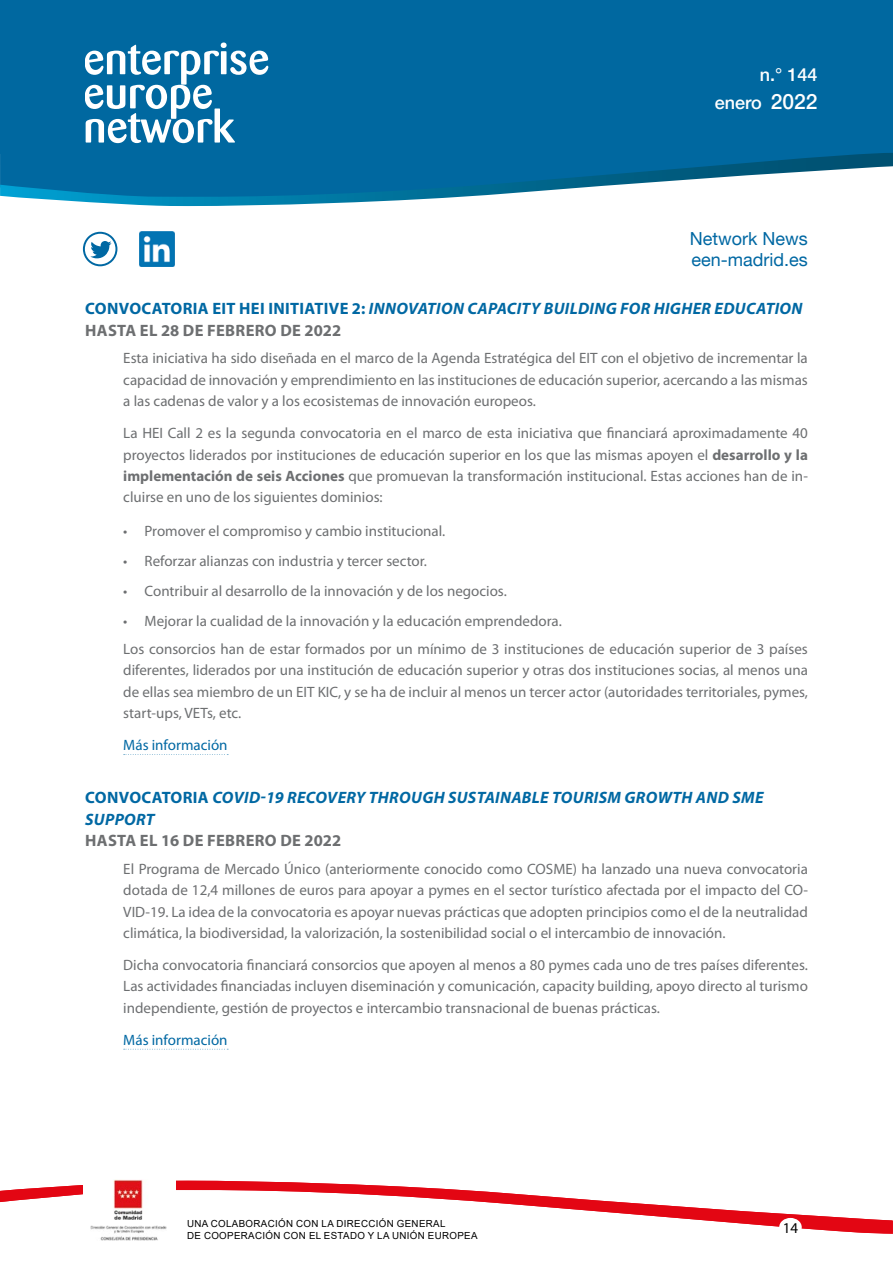
<style>
.page{position:relative;width:893px;height:1263px;background:#fff}
.page>*{position:absolute;margin:0;border:0;box-sizing:border-box;transform-origin:0 0}
.t1{font:18px/21.3px "Helvetica Neue LT";color:#0068a3}
.t2{font:500 18px/28.2px "Helvetica Neue LT";color:#fff;text-align:right}
.LADILLO_02{font:italic 700 16.5px/21.3px "Myriad Pro";letter-spacing:.02em;color:#0068a3}
.LADILLO_GRIS{font:700 16.5px "Myriad Pro";letter-spacing:.02em;color:#6d6f71}
.TEXTO{font:15px/21.3px "Myriad Pro";color:#6d6f71;text-align:justify}
.TEXTO-2{font:15px "Myriad Pro";color:#0068a3}
.t3{font:15px "Myriad Pro";color:#000}
.t4{font:9.75px/11.7px "Arial";letter-spacing:.035em;color:#000}
.s1{font-size:21px}
.s2{font-style:normal}
.s3{font-weight:700}
</style>
<div class="page">
<div style="left:0;top:0;width:893px;height:153px;background:#0068a0"></div>
<svg style="left:0;top:153px;width:893px;height:53px"></svg>
<svg style="left:85px;top:43px;width:183px;height:100px"></svg>
<svg style="left:82px;top:231px;width:36px;height:36px"></svg>
<img style="left:139px;top:232px;width:35px;height:34px">
<svg style="left:0;top:1181px;width:892px;height:52px"></svg>
<div style="left:83px;top:1179px;width:93px;height:61px;background:#fff"></div>
<img style="left:91px;top:1179px;width:76px;height:61px">
<div style="left:779px;top:1218px;width:23px;height:18px;background:#fff;border-radius:50%"></div>
<svg style="left:124px;top:754px;width:104px;height:1px"></svg>
<svg style="left:124px;top:1049px;width:104px;height:1px"></svg>
<p class="t2" style="left:715px;top:60px;width:104px">n.° 144 enero <span class="s1">2022</span></p>
<p class="t1" style="left:690px;top:227px;width:119px">Network News een-madrid.es</p>
<p class="LADILLO_02" style="left:85px;top:298px;width:719px"><span class="s2">CONVOCATORIA EIT HEI INITIATIVE 2:</span> INNOVATION CAPACITY BUILDING FOR HIGHER EDUCATION</p>
<p class="LADILLO_GRIS" style="left:85px;top:319px;width:257px">HASTA EL 28 DE FEBRERO DE 2022</p>
<p class="TEXTO" style="left:123px;top:347px;width:686px">Esta iniciativa ha sido diseñada en el marco de la Agenda Estratégica del EIT con el objetivo de incrementar la capacidad de innovación y emprendimiento en las instituciones de educación superior, acercando a las mismas a las cadenas de valor y a los ecosistemas de innovación europeos.</p>
<p class="TEXTO" style="left:123px;top:422px;width:686px">La HEI Call 2 es la segunda convocatoria en el marco de esta iniciativa que financiará aproximadamente 40 proyectos liderados por instituciones de educación superior en los que las mismas apoyen el <span class="s3">desarrollo y la implementación de seis Acciones</span> que promuevan la transformación institucional. Estas acciones han de in&shy;cluirse en uno de los siguientes dominios:</p>
<p class="TEXTO" style="left:123px;top:520px;width:323px">• Promover el compromiso y cambio institucional.</p>
<p class="TEXTO" style="left:123px;top:550px;width:305px">• Reforzar alianzas con industria y tercer sector.</p>
<p class="TEXTO" style="left:123px;top:580px;width:385px">• Contribuir al desarrollo de la innovación y de los negocios.</p>
<p class="TEXTO" style="left:123px;top:610px;width:440px">• Mejorar la cualidad de la innovación y la educación emprendedora.</p>
<p class="TEXTO" style="left:123px;top:638px;width:686px">Los consorcios han de estar formados por un mínimo de 3 instituciones de educación superior de 3 países diferentes, liderados por una institución de educación superior y otras dos instituciones socias, al menos una de ellas sea miembro de un EIT KIC, y se ha de incluir al menos un tercer actor (autoridades territoriales, pymes, start-ups, VETs, etc.</p>
<p class="TEXTO-2" style="left:123px;top:736px;width:106px">Más información</p>
<p class="LADILLO_02" style="left:85px;top:786px;width:680px"><span class="s2">CONVOCATORIA</span> COVID-19 RECOVERY THROUGH SUSTAINABLE TOURISM GROWTH AND SME<br>SUPPORT</p>
<p class="LADILLO_GRIS" style="left:85px;top:830px;width:257px">HASTA EL 16 DE FEBRERO DE 2022</p>
<p class="TEXTO" style="left:123px;top:858px;width:686px">El Programa de Mercado Único (anteriormente conocido como COSME) ha lanzado una nueva convocatoria dotada de 12,4 millones de euros para apoyar a pymes en el sector turístico afectada por el impacto del CO-VID-19. La idea de la convocatoria es apoyar nuevas prácticas que adopten principios como el de la neutralidad climática, la biodiversidad, la valorización, la sostenibilidad social o el intercambio de innovación.</p>
<p class="TEXTO" style="left:123px;top:954px;width:686px">Dicha convocatoria financiará consorcios que apoyen al menos a 80 pymes cada uno de tres países diferentes.<br>Las actividades financiadas incluyen diseminación y comunicación, capacity building, apoyo directo al turismo independiente, gestión de proyectos e intercambio transnacional de buenas prácticas.</p>
<p class="TEXTO-2" style="left:123px;top:1030px;width:106px">Más información</p>
<p class="t4" style="left:187px;top:1218px;width:292px">UNA COLABORACIÓN CON LA DIRECCIÓN GENERAL<br>DE COOPERACIÓN CON EL ESTADO Y LA UNIÓN EUROPEA</p>
<p class="t3" style="left:783px;top:1218px;width:17px">14</p>
</div>
